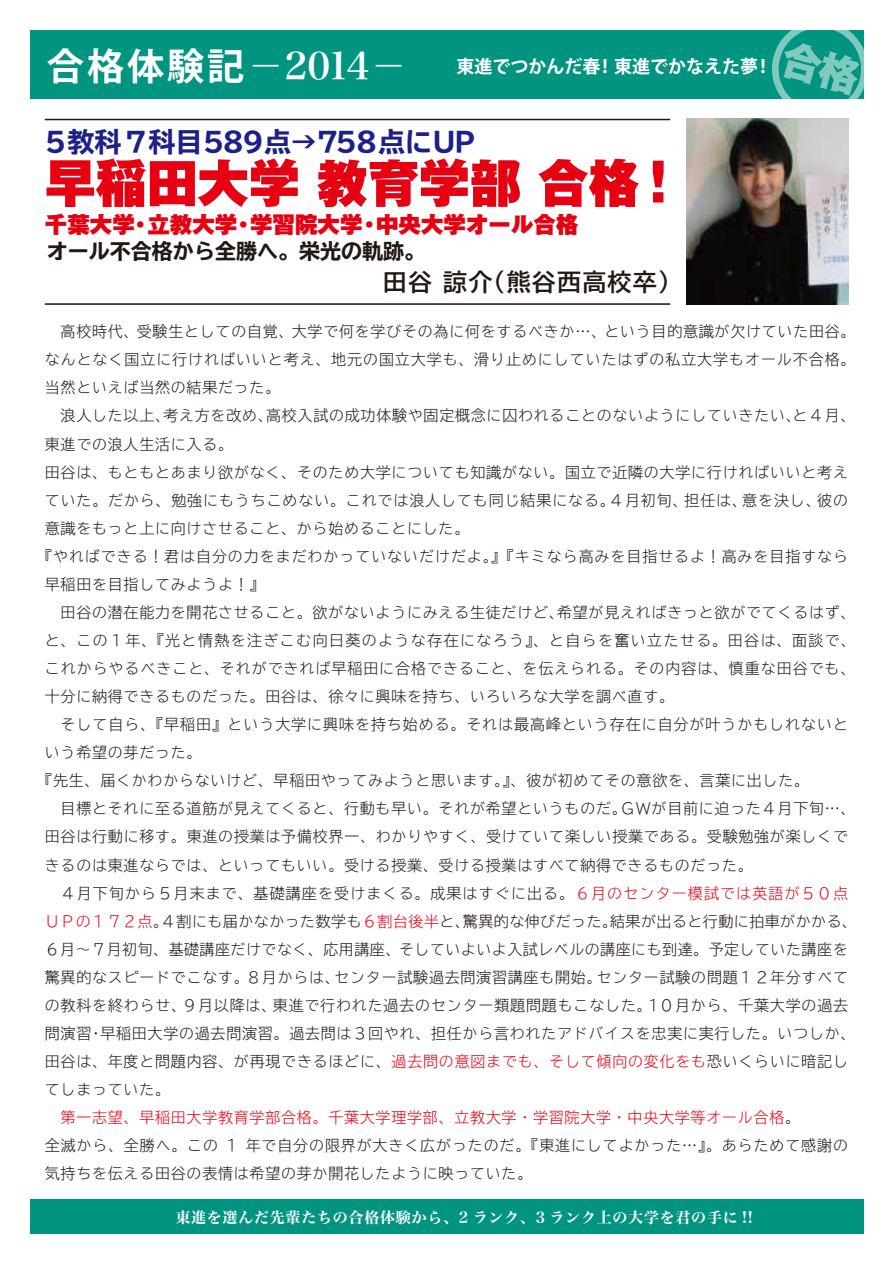
<style>
.page{position:relative;width:893px;height:1263px;background:#fff}
.page>*{position:absolute;margin:0;border:0;box-sizing:border-box;transform-origin:0 0}
.t1{font:900 51px "Gothic MB101 Pro";color:#e60012}
.t2{font:37.2px "Hiragino Serif Pr 6 N W6";color:#fff}
.t3{font:700 expanded 27px "TBUD Go Std";color:#1d2088}
.t4{font:700 24px "TBUD Go Std";letter-spacing:.05em;color:#221815}
.t5{font:900 22.5px "Gothic MB101 Pro";color:#e60012}
.t6{font:700 expanded 21px "TBUD Go Std";color:#221815}
.t7{font:700 18px "Koz Go Pr 6 N";color:#fff}
.t8{font:300 15px "TBUD Go Std Super";letter-spacing:.05em;color:#221815}
.t9{font:300 15px "TBUD Go Std Super";letter-spacing:.03em;color:#221815}
.t10{font:300 15px "TBUD Go Std Super";letter-spacing:.09em;color:#221815}
.t11{font:300 15px "TBUD Go Std Super";letter-spacing:.075em;color:#221815}
.t12{font:300 15px "TBUD Go Std Super";letter-spacing:.05em;color:#e60012}
.t13{font:15px "Hira Min Std W7";letter-spacing:.05em;color:#fff}
.s1{font-family:"Koz Go Pr 6 N";font-weight:700}
.s2{color:#e60012}
.s3{color:#221815}
</style>
<div class="page">
<img style="left:686px;top:118px;width:162px;height:186px">
<div style="left:30px;top:31px;width:833px;height:68px;background:#009481"></div>
<div style="left:30px;top:1199px;width:833px;height:34px;background:#009481"></div>
<hr style="left:45px;top:303px;width:625px;height:2px;background:#221815">
<hr style="left:45px;top:119px;width:625px;height:1px;background:#221815">
<svg style="left:772px;top:30px;width:92px;height:69px"></svg>
<h2 class="t2" style="left:47px;top:33px;width:362px"><span class="s1">合格体験記</span>－2014－</h2>
<p class="t7" style="left:456px;top:57px;width:317px">東進でつかんだ春！東進でかなえた夢！</p>
<h3 class="t3" style="left:45px;top:127px;width:432px">5教科7科目589点→758点にUP</h3>
<h1 class="t1" style="left:45px;top:140px;width:640px">早稲田大学 教育学部 合格！</h1>
<h3 class="t5" style="left:45px;top:205px;width:535px">千葉大学・立教大学・学習院大学・中央大学オール合格</h3>
<h3 class="t6" style="left:47px;top:239px;width:380px">オール不合格から全勝へ。栄光の軌跡。</h3>
<h3 class="t4" style="left:383px;top:262px;width:301px">田谷 諒介（熊谷西高校卒）</h3>
<p class="t8" style="left:45px;top:319px;width:812px">　高校時代、受験生としての自覚、大学で何を学びその為に何をするべきか…、という目的意識が欠けていた田谷。</p>
<p class="t8" style="left:45px;top:347px;width:812px">なんとなく国立に行ければいいと考え、地元の国立大学も、滑り止めにしていたはずの私立大学もオール不合格。</p>
<p class="t8" style="left:45px;top:375px;width:237px">当然といえば当然の結果だった。</p>
<p class="t8" style="left:45px;top:403px;width:812px">　浪人した以上、考え方を改め、高校入試の成功体験や固定概念に囚われることのないようにしていきたい、と 4月、</p>
<p class="t8" style="left:45px;top:431px;width:190px">東進での浪人生活に入る。</p>
<p class="t8" style="left:45px;top:460px;width:805px">田谷は、もともとあまり欲がなく、そのため大学についても知識がない。国立で近隣の大学に行ければいいと考え</p>
<p class="t8" style="left:45px;top:488px;width:805px">ていた。だから、勉強にもうちこめない。これでは浪人しても同じ結果になる。４月初旬、担任は、意を決し、彼の</p>
<p class="t8" style="left:45px;top:516px;width:426px">意識をもっと上に向けさせること、から始めることにした。</p>
<p class="t8" style="left:37px;top:544px;width:812px">『やればできる！君は自分の力をまだわかっていないだけだよ。』『キミなら高みを目指せるよ！高みを目指すなら</p>
<p class="t8" style="left:45px;top:572px;width:221px">早稲田を目指してみようよ！』</p>
<p class="t8" style="left:45px;top:600px;width:812px">　田谷の潜在能力を開花させること。欲がないようにみえる生徒だけど、希望が見えればきっと欲がでてくるはず、</p>
<p class="t10" style="left:45px;top:628px;width:812px">と、この１年、『光と情熱を注ぎこむ向日葵のような存在になろう』、と自らを奮い立たせる。田谷は、面談で、</p>
<p class="t8" style="left:45px;top:656px;width:812px">これからやるべきこと、それができれば早稲田に合格できること、を伝えられる。その内容は、慎重な田谷でも、</p>
<p class="t8" style="left:45px;top:684px;width:631px">十分に納得できるものだった。田谷は、徐々に興味を持ち、いろいろな大学を調べ直す。</p>
<p class="t8" style="left:45px;top:712px;width:805px">　そして自ら、『早稲田』という大学に興味を持ち始める。それは最高峰という存在に自分が叶うかもしれないと</p>
<p class="t8" style="left:45px;top:740px;width:158px">いう希望の芽だった。</p>
<p class="t8" style="left:37px;top:768px;width:773px">『先生、届くかわからないけど、早稲田やってみようと思います。』、彼が初めてその意欲を、言葉に出した。</p>
<p class="t8" style="left:45px;top:796px;width:812px">　目標とそれに至る道筋が見えてくると、行動も早い。それが希望というものだ。ＧＷが目前に迫った４月下旬…、</p>
<p class="t8" style="left:45px;top:824px;width:805px">田谷は行動に移す。東進の授業は予備校界一、わかりやすく、受けていて楽しい授業である。受験勉強が楽しくで</p>
<p class="t8" style="left:45px;top:852px;width:709px">きるのは東進ならでは、といってもいい。受ける授業、受ける授業はすべて納得できるものだった。</p>
<p class="t11" style="left:45px;top:880px;width:805px">　４月下旬から５月末まで、基礎講座を受けまくる。成果はすぐに出る。<span class="s2">６月のセンター模試では英語が５０点</span></p>
<p class="t9" style="left:45px;top:909px;width:813px"><span class="s2">ＵＰの１７２点</span>。４割にも届かなかった数学も<span class="s2">６割台後半</span>と、驚異的な伸びだった。結果が出ると行動に拍車がかかる、</p>
<p class="t9" style="left:45px;top:937px;width:805px">６月～７月初旬、基礎講座だけでなく、応用講座、そしていよいよ入試レベルの講座にも到達。予定していた講座を</p>
<p class="t8" style="left:45px;top:965px;width:805px">驚異的なスピードでこなす。８月からは、センター試験過去問演習講座も開始。センター試験の問題１２年分すべて</p>
<p class="t8" style="left:45px;top:993px;width:805px">の教科を終わらせ、９月以降は、東進で行われた過去のセンター類題問題もこなした。１０月から、千葉大学の過去</p>
<p class="t8" style="left:45px;top:1021px;width:812px">問演習・早稲田大学の過去問演習。過去問は３回やれ、担任から言われたアドバイスを忠実に実行した。いつしか、</p>
<p class="t8" style="left:45px;top:1049px;width:805px">田谷は、年度と問題内容、が再現できるほどに、<span class="s2">過去問の意図までも、そして傾向の変化をも</span>恐いくらいに暗記し</p>
<p class="t8" style="left:45px;top:1077px;width:127px">てしまっていた。</p>
<p class="t12" style="left:61px;top:1105px;width:741px">第一志望、早稲田大学教育学部合格。千葉大学理学部、立教大学・学習院大学・中央大学等オール合格<span class="s3">。</span></p>
<p class="t8" style="left:45px;top:1133px;width:805px">全滅から、全勝へ。この 1 年で自分の限界が大きく広がったのだ。『東進にしてよかった…』。あらためて感謝の</p>
<p class="t8" style="left:45px;top:1161px;width:489px">気持ちを伝える田谷の表情は希望の芽か開花したように映っていた。</p>
<p class="t13" style="left:175px;top:1206px;width:579px">東進を選んだ先輩たちの合格体験から、2 ランク、3 ランク上の大学を君の手に !!</p>
</div>
